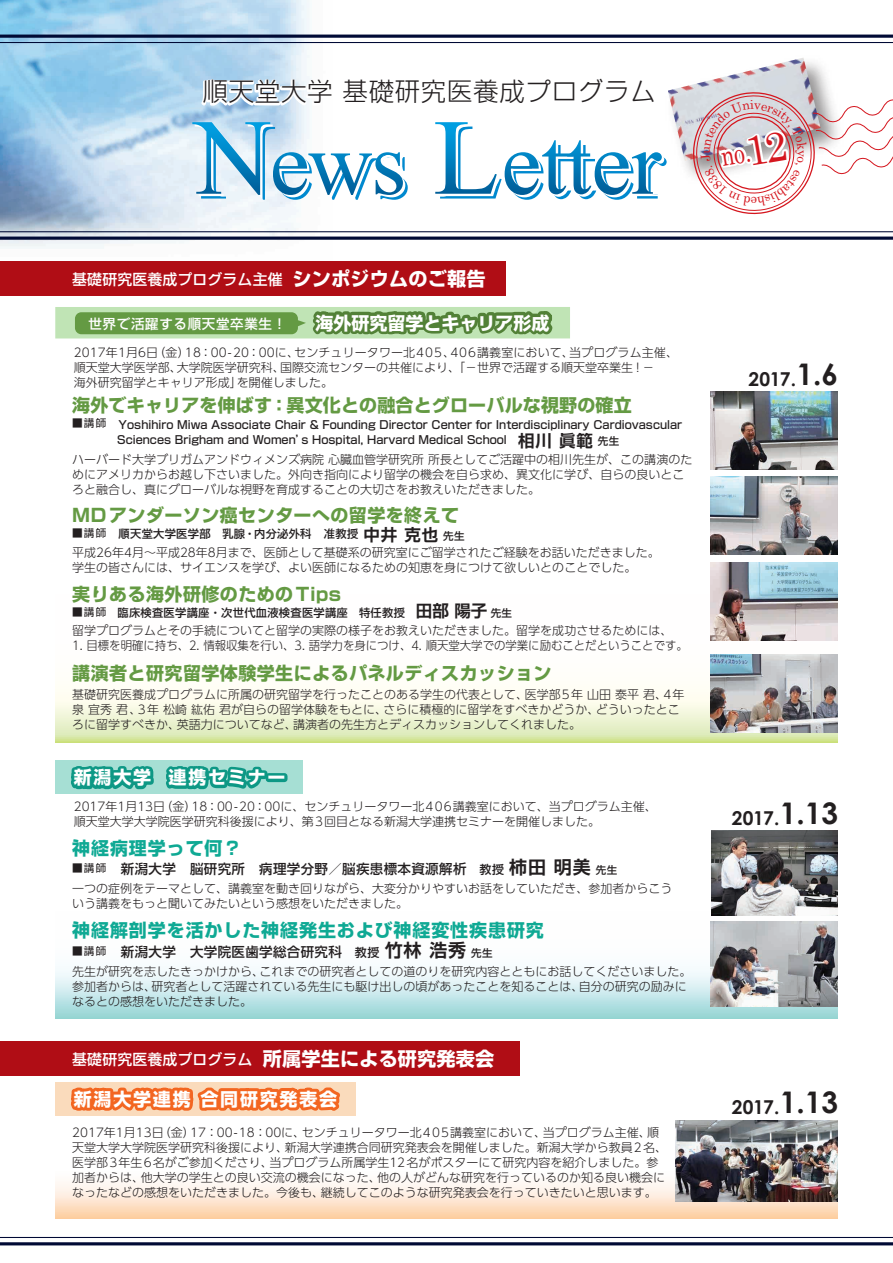
<style>
.page{position:relative;width:893px;height:1263px;background:#fff}
.page>*{position:absolute;margin:0;border:0;box-sizing:border-box;transform-origin:0 0}
.t1{font:28.5px "Century";color:#d5171f;scale:.75 1}
.t2{font:300 25.5px "G Shin Go Pro";letter-spacing:.025em;color:#231f20}
.t3{font:700 19.2px "Century Gothic";letter-spacing:-.01em;color:#231f20}
.t4{font:700 18px "G Shin Go Pro";letter-spacing:.025em;color:#649a43}
.t5{font:700 18px "G Shin Go Pro";letter-spacing:.05em;color:#0fa994}
.t6{font:700 18px "G Shin Go Pro";letter-spacing:.1em;color:#fff}
.t7{font:700 18px "G Shin Go Pro";color:#fff}
.t8{font:500 14.85px "G Shin Go Pro";letter-spacing:.01em;color:#fff}
.t9{font:500 13.5px "G Shin Go Pro";letter-spacing:.025em;color:#231f20}
.t10{font:500 13.5px "G Shin Go Pro";letter-spacing:.05em;color:#fff}
.t11{font:12.75px "Century";color:#d5171f}
.t12{font:300 12px/15px "UD Shin Go Pro";color:#231f20}
.t13{font:300 12px "UD Shin Go Pro";color:#231f20;scale:.95 1}
.t14{font:500 11.25px/15.1px "G Shin Go Pro";color:#231f20}
.t15{font:500 11.25px "G Shin Go Pro";letter-spacing:.025em;color:#231f20}
.s1{font-weight:700;font-size:19.2px}
.s2{font-weight:400;font-size:10.65px}
.s3{font-family:"G Shin Go Pro De";font-weight:700;font-size:16.5px}
.s4{font-size:10.5px}
.s5{font-size:12px}
.s6{font-family:"G Shin Go Pro De";font-weight:700;font-size:18px}
.s7{font-size:42px}
.s8{font-size:29.7px}
</style>
<div class="page">
<img style="left:0;top:0;width:332px;height:249px">
<img style="left:668px;top:58px;width:152px;height:103px">
<svg style="left:199px;top:74px;width:133px;height:35px"></svg>
<svg style="left:192px;top:122px;width:216px;height:78px"></svg>
<svg style="left:435px;top:122px;width:232px;height:78px"></svg>
<hr style="left:0;top:1242px;width:893px;height:3px;background:#000a35">
<hr style="left:0;top:1237px;width:893px;height:1px;background:#000a35">
<hr style="left:0;top:237px;width:893px;height:3px;background:#000a35">
<hr style="left:0;top:231px;width:893px;height:1px;background:#000a35">
<hr style="left:0;top:35px;width:893px;height:3px;background:#000a35">
<hr style="left:0;top:42px;width:893px;height:1px;background:#000a35">
<svg style="left:55px;top:915px;width:783px;height:104px"></svg>
<div style="left:0;top:262px;width:506px;height:34px;background:#b00d15"></div>
<div style="left:0;top:1042px;width:519px;height:34px;background:#b00d15"></div>
<svg style="left:55px;top:640px;width:783px;height:103px"></svg>
<div style="left:55px;top:761px;width:248px;height:33px;background:#a6dfd4"></div>
<div style="left:55px;top:307px;width:515px;height:31px;background:#c0e4b5"></div>
<svg style="left:55px;top:1136px;width:783px;height:82px"></svg>
<svg style="left:55px;top:760px;width:216px;height:30px"></svg>
<div style="left:266px;top:773px;width:22px;height:9px;border:6px solid #0d9885"></div>
<svg style="left:55px;top:1082px;width:298px;height:34px;background:#f69a66"></svg>
<img style="left:710px;top:391px;width:128px;height:78px">
<img style="left:710px;top:477px;width:128px;height:78px">
<img style="left:710px;top:563px;width:128px;height:77px">
<img style="left:710px;top:654px;width:128px;height:78px">
<img style="left:711px;top:830px;width:127px;height:85px">
<img style="left:710px;top:921px;width:128px;height:86px">
<img style="left:676px;top:1121px;width:162px;height:81px">
<svg style="left:75px;top:311px;width:484px;height:28px"></svg>
<svg style="left:687px;top:87px;width:206px;height:128px"></svg>
<h2 class="t2" style="left:202px;top:72px;width:454px">順天堂大学 基礎研究医養成プログラム</h2>
<p class="t8" style="left:72px;top:267px;width:415px">基礎研究医養成プログラム主催 <span class="s1">シンポジウムのご報告</span></p>
<h3 class="t7" style="left:316px;top:308px;width:235px">海外研究留学とキャリア形成</h3>
<p class="t12" style="left:74px;top:345px;width:606px">2017年1月6日（金）18：00-20：00に、センチュリータワー北405、406講義室において、当プログラム主催、順天堂大学医学部、大学院医学研究科、国際交流センターの共催により、「－世界で活躍する順天堂卒業生！－<br>海外研究留学とキャリア形成」を開催しました。</p>
<p class="t10" style="left:88px;top:312px;width:199px">世界で活躍する順天堂卒業生！</p>
<h3 class="t4" style="left:72px;top:391px;width:561px">海外でキャリアを伸ばす：異文化との融合とグローバルな視野の確立</h3>
<p class="t14" style="left:117px;top:416px;width:566px;text-indent:-45px"><span class="s2">■講師</span> Yoshihiro Miwa Associate Chair &amp; Founding Director Center for Interdisciplinary Cardiovascular<br>Sciences Brigham and Women’s Hospital, Harvard Medical School　<span class="s3">相川 眞範</span> <sub>先生</sub></p>
<p class="t12" style="left:72px;top:451px;width:621px">ハーバード大学ブリガムアンドウィメンズ病院 心臓血管学研究所 所長としてご活躍中の相川先生が、この講演のためにアメリカからお越し下さいました。外向き指向により留学の機会を自ら求め、異文化に学び、自らの良いところと融合し、真にグローバルな視野を育成することの大切さをお教えいただきました。</p>
<h3 class="t4" style="left:72px;top:500px;width:388px">MDアンダーソン癌センターへの留学を終えて</h3>
<p class="t15" style="left:72px;top:524px;width:394px"><span class="s2">■講師</span> 順天堂大学医学部　乳腺・内分泌外科　准教授 <span class="s3">中井 克也</span> <sub>先生</sub></p>
<p class="t12" style="left:72px;top:544px;width:589px">平成26年4月～平成28年8月まで、医師として基礎系の研究室にご留学されたご経験をお話いただきました。学生の皆さんには、サイエンスを学び、よい医師になるための知恵を身につけて欲しいとのことでした。</p>
<h3 class="t4" style="left:72px;top:580px;width:270px">実りある海外研修のためのTips</h3>
<p class="t15" style="left:72px;top:604px;width:441px"><span class="s2">■講師</span> 臨床検査医学講座・次世代血液検査医学講座　特任教授 <span class="s3">田部 陽子</span> <span class="s4">先生</span></p>
<p class="t12" style="left:72px;top:622px;width:602px">留学プログラムとその手続についてと留学の実際の様子をお教えいただきました。留学を成功させるためには、</p>
<p class="t13" style="left:72px;top:635px;width:649px">1. 目標を明確に持ち、2. 情報収集を行い、3. 語学力を身につけ、4. 順天堂大学での学業に励むことだということです。</p>
<p class="t12" style="left:72px;top:686px;width:614px">基礎研究医養成プログラムに所属の研究留学を行ったことのある学生の代表として、医学部5年 山田 泰平 君、4年泉 宜秀 君、3年 松崎 紘佑 君が自らの留学体験をもとに、さらに積極的に留学をすべきかどうか、どういったところに留学すべきか、英語力についてなど、講演者の先生方とディスカッションしてくれました。</p>
<h3 class="t4" style="left:72px;top:659px;width:481px">講演者と研究留学体験学生によるパネルディスカッション</h3>
<h3 class="t6" style="left:74px;top:763px;width:213px">新潟大学 連携セミナー</h3>
<p class="t12" style="left:74px;top:798px;width:585px">2017年1月13日（金）18：00-20：00に、センチュリータワー北406講義室において、当プログラム主催、順天堂大学大学院医学研究科後援により、第3回目となる新潟大学連携セミナーを開催しました。</p>
<h3 class="t5" style="left:72px;top:834px;width:171px">神経病理学って何？</h3>
<p class="t9" style="left:72px;top:857px;width:546px"><span class="s2">■講師</span> 新潟大学　脳研究所　病理学分野／脳疾患標本資源解析<span class="s5">　教授</span> <span class="s6">柿田 明美</span> <span class="s4">先生</span></p>
<p class="t12" style="left:72px;top:880px;width:602px">一つの症例をテーマとして、講義室を動き回りながら、大変分かりやすいお話をしていただき、参加者からこういう講義をもっと聞いてみたいという感想をいただきました。</p>
<h3 class="t5" style="left:72px;top:916px;width:473px">神経解剖学を活かした神経発生および神経変性疾患研究</h3>
<p class="t9" style="left:72px;top:941px;width:422px"><span class="s2">■講師</span> 新潟大学　大学院医歯学総合研究科<span class="s5">　教授</span> <span class="s6">竹林 浩秀</span> <span class="s4">先生</span></p>
<p class="t12" style="left:72px;top:963px;width:621px">先生が研究を志したきっかけから、これまでの研究者としての道のりを研究内容とともにお話してくださいました。参加者からは、研究者として活躍されている先生にも駆け出しの頃があったことを知ることは、自分の研究の励みになるとの感想をいただきました。</p>
<p class="t8" style="left:72px;top:1047px;width:423px">基礎研究医養成プログラム <span class="s1">所属学生による研究発表会</span></p>
<h3 class="t6" style="left:74px;top:1085px;width:265px">新潟大学連携 合同研究発表会</h3>
<p class="t12" style="left:72px;top:1124px;width:596px">2017年1月13日（金）17：00-18：00に、センチュリータワー北405講義室において、当プログラム主催、順天堂大学大学院医学研究科後援により、新潟大学連携合同研究発表会を開催しました。新潟大学から教員2名、医学部3年生6名がご参加くださり、当プログラム所属学生12名がポスターにて研究内容を紹介しました。参加者からは、他大学の学生との良い交流の機会になった、他の人がどんな研究を行っているのか知る良い機会になったなどの感想をいただきました。今後も、継続してこのような研究発表会を行っていきたいと思います。</p>
<h1 class="t1" style="left:717px;top:132px;width:90px;rotate:-10deg">no.<span class="s7">12</span></h1>
<p class="t11" style="left:813px;top:150px;width:8px;rotate:90deg">y</p>
<p class="t11" style="left:757px;top:212px;width:8px;rotate:180deg">e</p>
<h3 class="t3" style="left:748px;top:365px;width:91px">2017.<span class="s8">1.6</span></h3>
<h3 class="t3" style="left:732px;top:803px;width:108px">2017.<span class="s8">1.13</span></h3>
<h3 class="t3" style="left:732px;top:1093px;width:108px">2017.<span class="s8">1.13</span></h3>
</div>
